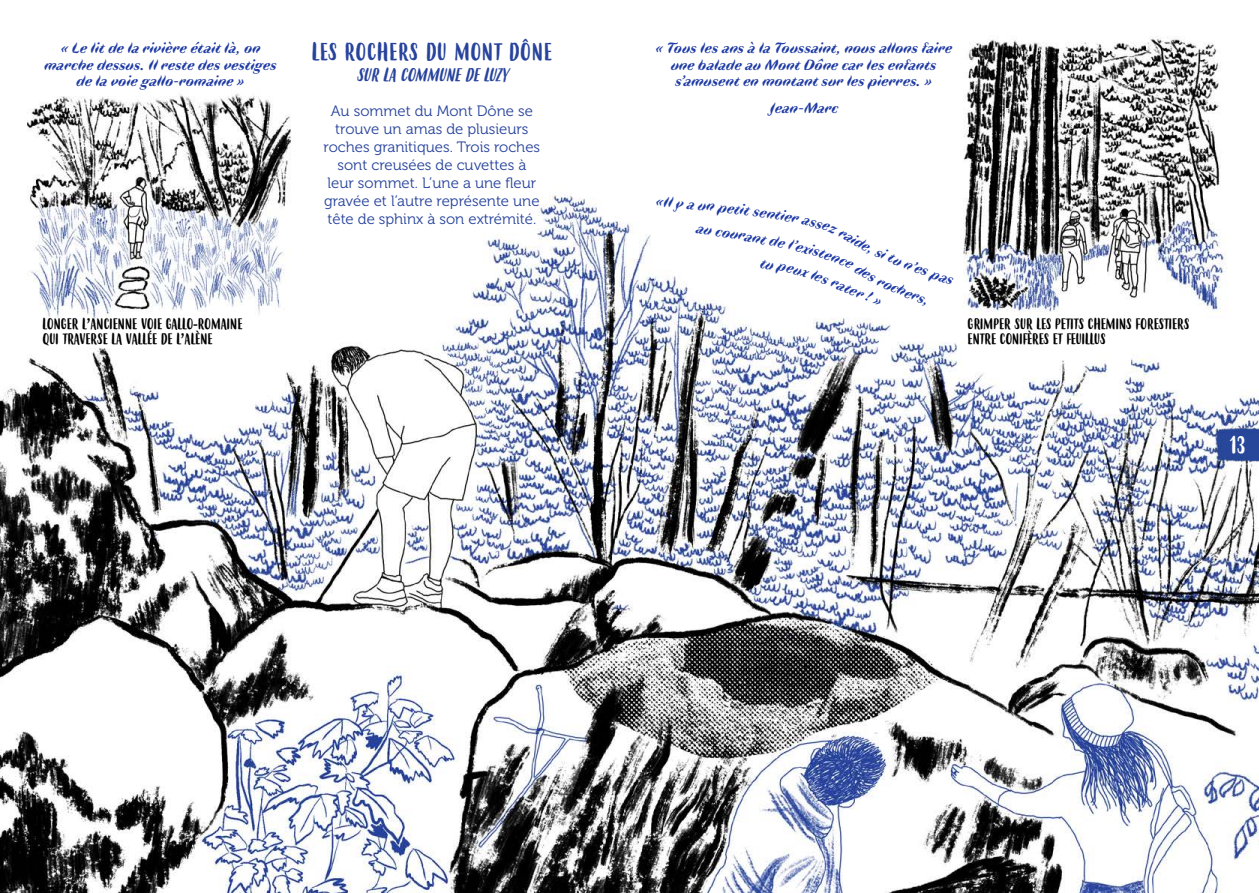
<style>
.page{position:relative;width:1259px;height:893px;background:#fff}
.page>*{position:absolute;margin:0;border:0;box-sizing:border-box;transform-origin:0 0}
.t1{font:24px "Budidaya";letter-spacing:.03em;color:#27439c}
.t2{font:24px "Budidaya";color:#fff}
.t3{font:italic 18px "Budidaya";color:#27439c}
.t4{font:italic 700 15px/16.5px "Faune Display";color:#203ca5;text-align:center}
.t5{font:15px/18px "Museo 300";color:#27439c;text-align:center}
.t6{font:15px/15px "Budidaya";color:#000}
</style>
<div class="page">
<img style="left:0;top:36px;width:1259px;height:857px">
<img style="left:1209px;top:418px;width:50px;height:56px">
<svg style="left:656px;top:196px;width:297px;height:111px"></svg>
<p class="t4" style="left:45px;top:39px;width:234px">« Le lit de la rivière était là, on marche dessus. Il reste des vestiges de la voie gallo-romaine »</p>
<h1 class="t1" style="left:312px;top:39px;width:242px">LES ROCHERS DU MONT DÔNE</h1>
<p class="t3" style="left:356px;top:65px;width:153px">SUR LA COMMUNE DE LUZY</p>
<p class="t5" style="left:324px;top:102px;width:218px">Au sommet du Mont Dône se trouve un amas de plusieurs roches granitiques. Trois roches sont creusées de cuvettes à leur sommet. L’une a une fleur gravée et l’autre représente une tête de sphinx à son extrémité.</p>
<p class="t4" style="left:655px;top:39px;width:299px">« Tous les ans à la Toussaint, nous allons faire une balade au Mont Dône car les enfants s’amusent en montant sur les pierres. »</p>
<p class="t4" style="left:769px;top:99px;width:71px">Jean-Marc</p>
<p class="t4" style="left:724px;top:223px;width:32px;rotate:10deg">oura</p>
<p class="t4" style="left:842px;top:276px;width:49px;rotate:22deg">ater ! »</p>
<p class="t6" style="left:43px;top:317px;width:201px">LONGER L’ANCIENNE VOIE GALLO-ROMAINE<br>QUI TRAVERSE LA VALLÉE DE L’ALÈNE</p>
<p class="t6" style="left:967px;top:317px;width:223px">GRIMPER SUR LES PETITS CHEMINS FORESTIERS<br>ENTRE CONIFÈRES ET FEUILLUS</p>
<h1 class="t2" style="left:1229px;top:432px;width:17px">13</h1>
</div>
